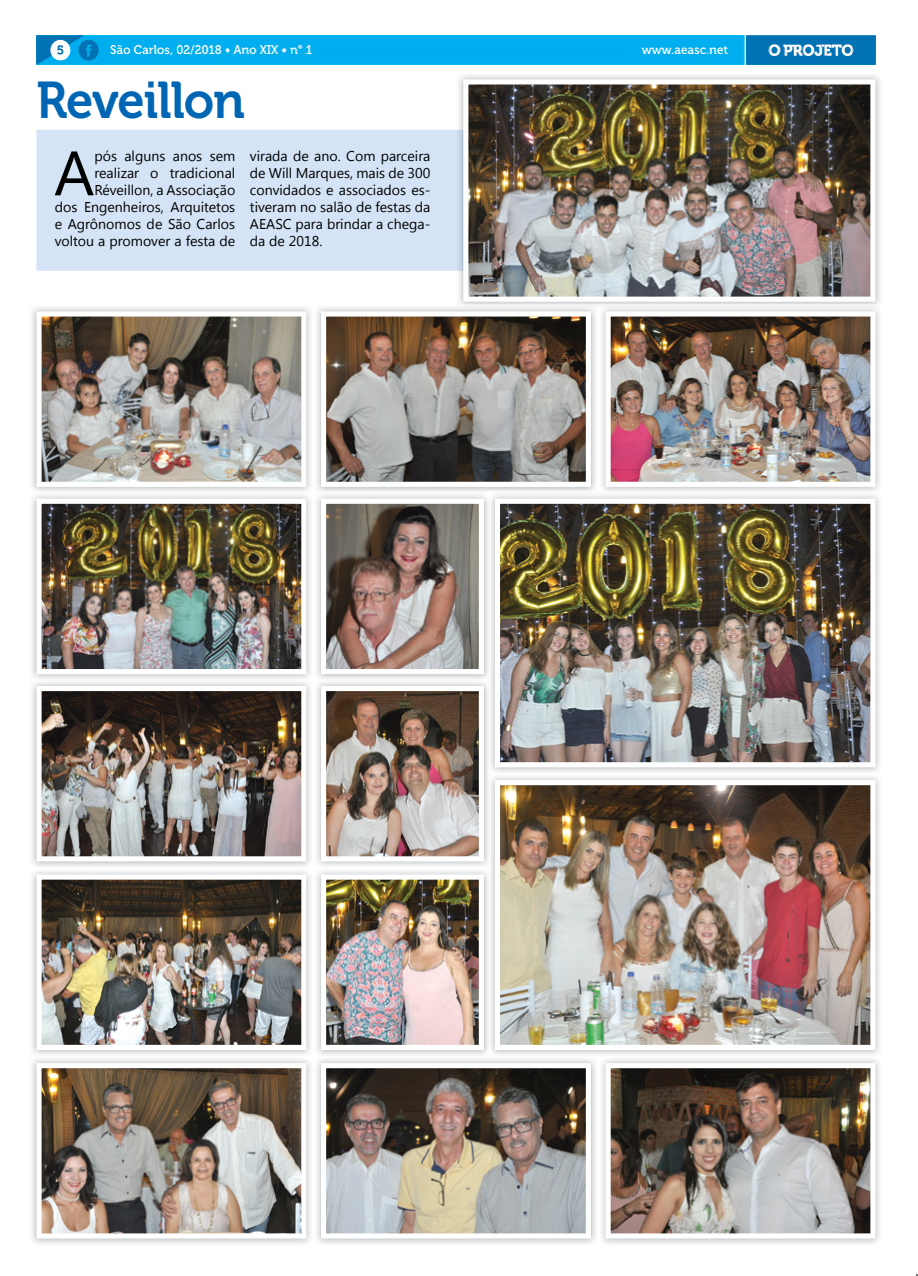
<style>
.page{position:relative;width:918px;height:1276px;background:#fff}
.page>*{position:absolute;margin:0;border:0;box-sizing:border-box;transform-origin:0 0}
.t1{font:62.6px "Segoe UI";color:#000}
.t2{font:51.4px "Museo 700";letter-spacing:-.02em;color:#0066b3;scale:.95 1}
.t3{font:14.1px/17px "Segoe UI";color:#000;text-align:right}
</style>
<div class="page">
<div style="left:36px;top:130px;width:420px;height:141px;background:#d4e3f5"></div>
<img style="left:36px;top:36px;width:839px;height:29px">
<img style="left:32px;top:682px;width:279px;height:562px">
<img style="left:36px;top:1063px;width:270px;height:175px">
<img style="left:32px;top:1056px;width:279px;height:1px">
<img style="left:36px;top:874px;width:270px;height:176px">
<img style="left:32px;top:867px;width:279px;height:1px">
<img style="left:36px;top:686px;width:270px;height:175px">
<img style="left:32px;top:495px;width:279px;height:184px">
<img style="left:36px;top:499px;width:270px;height:175px">
<img style="left:32px;top:307px;width:279px;height:184px">
<img style="left:36px;top:311px;width:270px;height:176px">
<img style="left:317px;top:1059px;width:563px;height:185px">
<img style="left:605px;top:1063px;width:270px;height:175px">
<img style="left:491px;top:495px;width:389px;height:560px">
<img style="left:494px;top:780px;width:381px;height:270px">
<img style="left:491px;top:773px;width:389px;height:1px">
<img style="left:494px;top:499px;width:381px;height:268px">
<img style="left:456px;top:75px;width:424px;height:230px">
<img style="left:456px;top:130px;width:7px;height:141px">
<img style="left:463px;top:79px;width:412px;height:223px">
<img style="left:321px;top:1063px;width:269px;height:175px">
<img style="left:317px;top:871px;width:171px;height:184px">
<img style="left:321px;top:874px;width:162px;height:176px">
<img style="left:317px;top:496px;width:170px;height:370px">
<img style="left:317px;top:307px;width:279px;height:185px">
<img style="left:456px;top:304px;width:141px;height:5px">
<img style="left:321px;top:495px;width:167px;height:366px">
<img style="left:321px;top:311px;width:269px;height:176px">
<img style="left:598px;top:304px;width:282px;height:187px">
<img style="left:605px;top:311px;width:270px;height:176px">
<h2 class="t2" style="left:36px;top:72px;width:221px">Reveillon</h2>
<h1 class="t1" style="left:54px;top:130px;width:42px">A</h1>
<p class="t3" style="left:55px;top:147px;width:182px">pós alguns anos sem realizar o tradicional<br>Réveillon, a Associação<br>dos Engenheiros, Arquitetos e Agrônomos de São Carlos voltou a promover a festa de</p>
<p class="t3" style="left:250px;top:147px;width:182px;text-align:justify">virada de ano. Com parceira de Will Marques, mais de 300 convidados e associados es&shy;tiveram no salão de festas da AEASC para brindar a chega&shy;da de 2018.</p>
</div>
